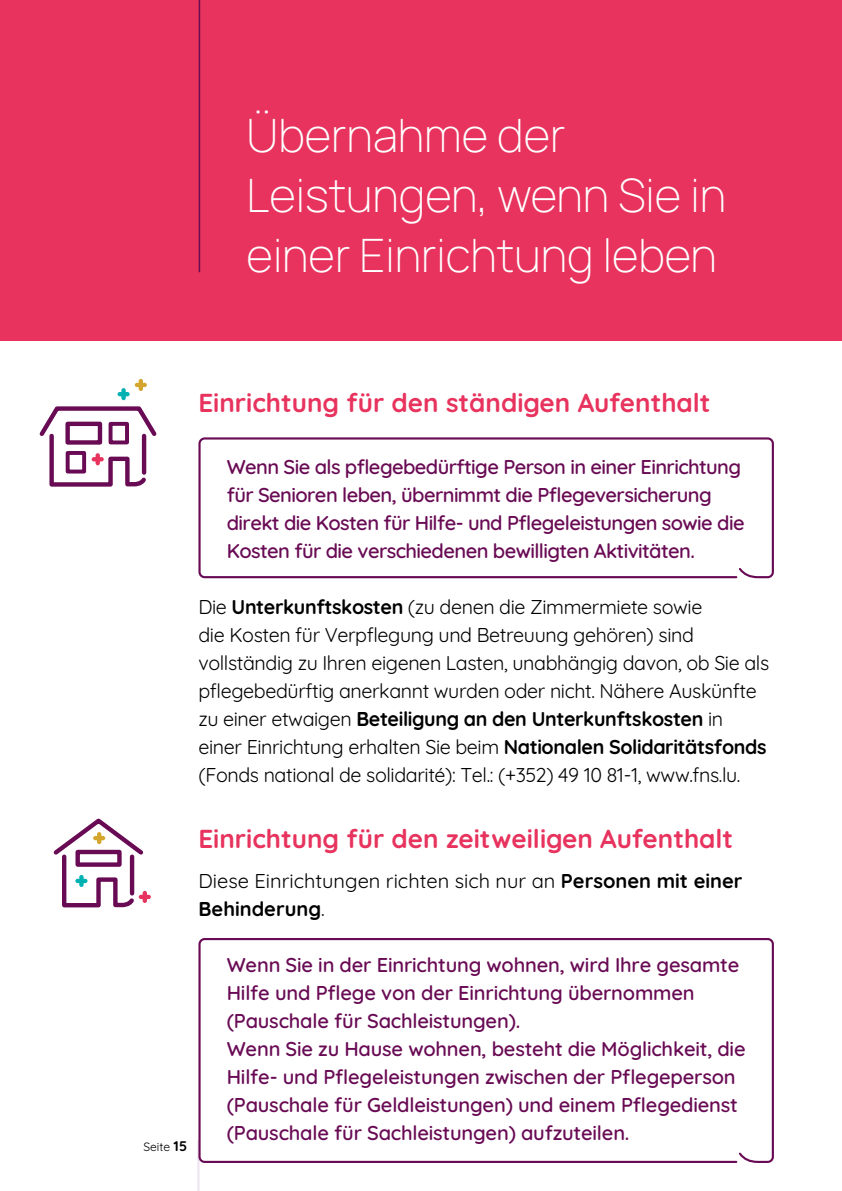
<style>
.page{position:relative;width:842px;height:1191px;background:#fff}
.page>*{position:absolute;margin:0;border:0;box-sizing:border-box;transform-origin:0 0}
.t1{font:200 46px/60px "Manrope";color:#fff}
.t2{font:700 26px "Quicksand";color:#e7335d}
.t3{font:20px/28px "Quicksand";letter-spacing:-.02em;color:#000}
.t4{font:600 20px/28px "Quicksand";letter-spacing:-.01em;color:#690b54}
.t5{font:600 20px/28px "Quicksand";letter-spacing:-.03em;color:#690b54}
.t6{font:20px/28px "Quicksand";color:#000}
.t7{font:12px "Quicksand";color:#000}
.s1{font-weight:700}
.s2{font-weight:700;font-size:14px}
</style>
<div class="page">
<hr style="left:197px;top:1140px;width:2px;height:51px;background:#ebe2ed">
<div style="left:0;top:0;width:842px;height:340px;background:#e7335d"></div>
<hr style="left:199px;top:0;width:1px;height:272px;background:#690b54">
<svg style="left:198px;top:437px;width:576px;height:142px"></svg>
<svg style="left:197px;top:938px;width:577px;height:226px"></svg>
<svg style="left:40px;top:379px;width:116px;height:107px"></svg>
<svg style="left:54px;top:818px;width:97px;height:89px"></svg>
<h1 class="t1" style="left:247px;top:103px;width:481px">Übernahme der<br>Leistungen, wenn Sie in einer Einrichtung leben</h1>
<h2 class="t2" style="left:198px;top:382px;width:514px">Einrichtung für den ständigen Aufenthalt</h2>
<p class="t5" style="left:227px;top:450px;width:519px">Wenn Sie als pflegebedürftige Person in einer Einrichtung für Senioren leben, übernimmt die Pflegeversicherung direkt die Kosten für Hilfe- und Pflegeleistungen sowie die Kosten für die verschiedenen bewilligten Aktivitäten.</p>
<p class="t3" style="left:198px;top:591px;width:572px">Die <span class="s1">Unterkunftskosten</span> (zu denen die Zimmermiete sowie<br>die Kosten für Verpflegung und Betreuung gehören) sind vollständig zu Ihren eigenen Lasten, unabhängig davon, ob Sie als pflegebedürftig anerkannt wurden oder nicht. Nähere Auskünfte zu einer etwaigen <span class="s1">Beteiligung an den Unterkunftskosten</span> in einer Einrichtung erhalten Sie beim <span class="s1">Nationalen Solidaritätsfonds </span>(Fonds national de solidarité): Tel.: (+352) 49 10 81-1, www.fns.lu.</p>
<p class="t7" style="left:143px;top:1137px;width:45px">Seite <span class="s2">15</span></p>
<h2 class="t2" style="left:198px;top:819px;width:536px">Einrichtung für den zeitweiligen Aufenthalt</h2>
<p class="t6" style="left:198px;top:864px;width:546px">Diese Einrichtungen richten sich nur an <span class="s1">Personen mit einer<br>Behinderung</span>.</p>
<p class="t4" style="left:227px;top:948px;width:520px">Wenn Sie in der Einrichtung wohnen, wird Ihre gesamte Hilfe und Pflege von der Einrichtung übernommen (Pauschale für Sachleistungen).<br>Wenn Sie zu Hause wohnen, besteht die Möglichkeit, die Hilfe- und Pflegeleistungen zwischen der Pflegeperson (Pauschale für Geldleistungen) und einem Pflegedienst (Pauschale für Sachleistungen) aufzuteilen.</p>
</div>
